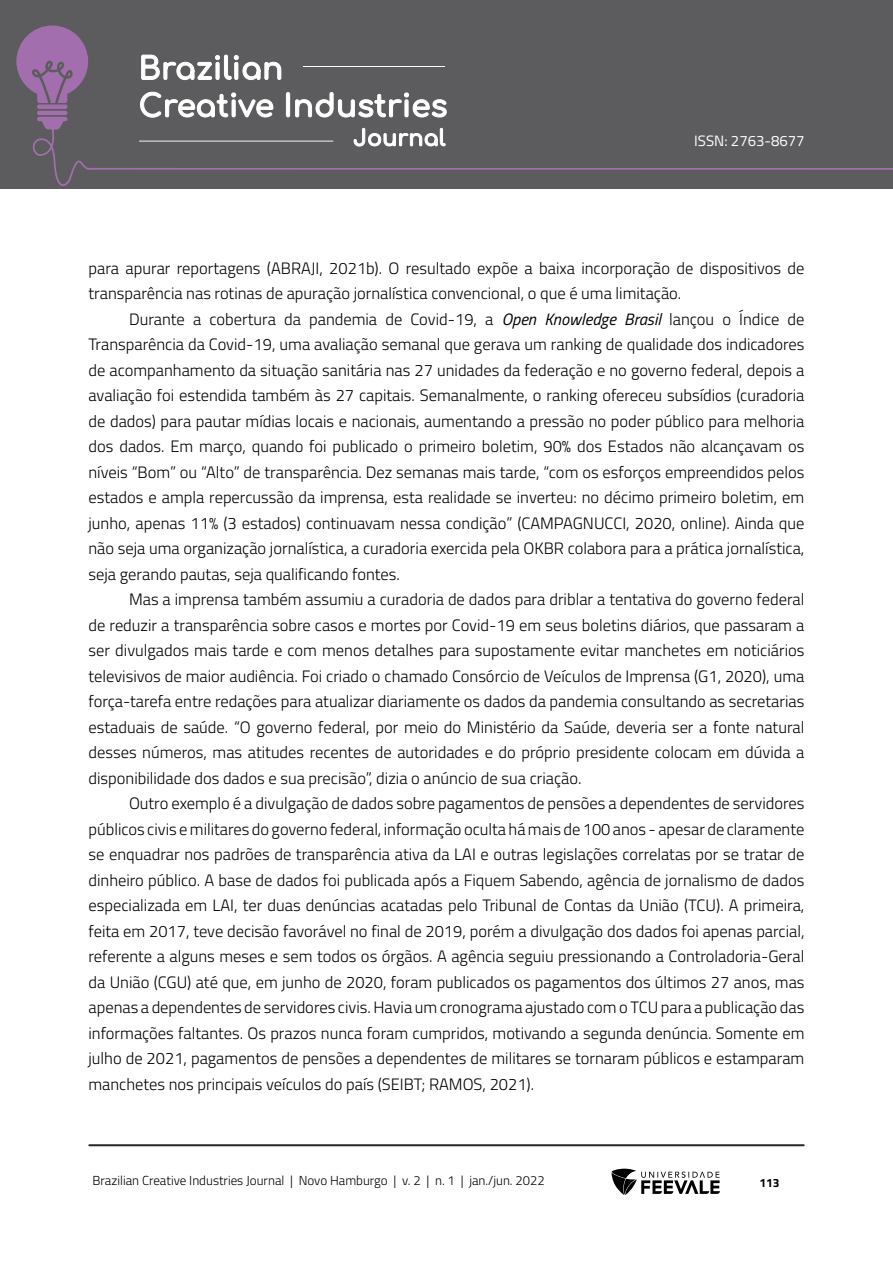
<style>
.page{position:relative;width:893px;height:1263px;background:#fff}
.page>*{position:absolute;margin:0;border:0;box-sizing:border-box;transform-origin:0 0}
.Corpo_de_texto{font:300 16.5px/25.5px "Titillium Web";color:#000;text-align:justify}
.t1{font:15px "Titillium Web";color:#fff}
.t2{font:300 13.05px "Titillium Web";color:#000}
.t3{font:700 12px "Titillium Web";color:#000}
.s1{font-weight:400;font-style:italic}
</style>
<div class="page">
<div style="left:0;top:0;width:893px;height:188px;background:#5c5c5e"></div>
<hr style="left:37px;top:111px;width:30px;height:4px;background:#a36ead;border-radius:2px">
<svg style="left:37px;top:117px;width:30px;height:11px"></svg>
<hr style="left:37px;top:105px;width:30px;height:4px;background:#a36ead;border-radius:2px">
<svg style="left:16px;top:26px;width:72px;height:77px"></svg>
<svg style="left:32px;top:128px;width:861px;height:58px"></svg>
<hr style="left:89px;top:1144px;width:715px;height:2px;background:#282828">
<svg style="left:611px;top:1169px;width:109px;height:26px"></svg>
<svg style="left:141px;top:54px;width:141px;height:26px"></svg>
<svg style="left:140px;top:91px;width:134px;height:27px"></svg>
<svg style="left:285px;top:92px;width:162px;height:26px"></svg>
<svg style="left:353px;top:127px;width:93px;height:20px"></svg>
<hr style="left:303px;top:66px;width:142px;height:1px;background:#fff">
<hr style="left:139px;top:141px;width:194px;height:1px;background:#fff">
<p class="t1" style="left:694px;top:130px;width:112px">ISSN: 2763-8677</p>
<p class="Corpo_de_texto" style="left:88px;top:254px;width:717px">para apurar reportagens (ABRAJI, 2021b). O resultado expõe a baixa incorporação de dispositivos de transparência nas rotinas de apuração jornalística convencional, o que é uma limitação.</p>
<p class="Corpo_de_texto" style="left:88px;top:305px;width:717px;text-indent:40px">Durante a cobertura da pandemia de Covid-19, a <span class="s1">Open Knowledge Brasil</span> lançou o Índice de Transparência da Covid-19, uma avaliação semanal que gerava um ranking de qualidade dos indicadores de acompanhamento da situação sanitária nas 27 unidades da federação e no governo federal, depois a avaliação foi estendida também às 27 capitais. Semanalmente, o ranking ofereceu subsídios (curadoria de dados) para pautar mídias locais e nacionais, aumentando a pressão no poder público para melhoria dos dados. Em março, quando foi publicado o primeiro boletim, 90% dos Estados não alcançavam os níveis “Bom” ou “Alto” de transparência. Dez semanas mais tarde, “com os esforços empreendidos pelos estados e ampla repercussão da imprensa, esta realidade se inverteu: no décimo primeiro boletim, em junho, apenas 11% (3 estados) continuavam nessa condição” (CAMPAGNUCCI, 2020, online). Ainda que não seja uma organização jornalística, a curadoria exercida pela OKBR colabora para a prática jornalística, seja gerando pautas, seja qualificando fontes.</p>
<p class="Corpo_de_texto" style="left:88px;top:586px;width:717px;text-indent:40px">Mas a imprensa também assumiu a curadoria de dados para driblar a tentativa do governo federal de reduzir a transparência sobre casos e mortes por Covid-19 em seus boletins diários, que passaram a ser divulgados mais tarde e com menos detalhes para supostamente evitar manchetes em noticiários televisivos de maior audiência. Foi criado o chamado Consórcio de Veículos de Imprensa (G1, 2020), uma força-tarefa entre redações para atualizar diariamente os dados da pandemia consultando as secretarias estaduais de saúde. “O governo federal, por meio do Ministério da Saúde, deveria ser a fonte natural desses números, mas atitudes recentes de autoridades e do próprio presidente colocam em dúvida a disponibilidade dos dados e sua precisão”, dizia o anúncio de sua criação.</p>
<p class="Corpo_de_texto" style="left:88px;top:790px;width:718px;text-indent:40px">Outro exemplo é a divulgação de dados sobre pagamentos de pensões a dependentes de servidores públicos civis e militares do governo federal, informação oculta há mais de 100 anos - apesar de claramente se enquadrar nos padrões de transparência ativa da LAI e outras legislações correlatas por se tratar de dinheiro público. A base de dados foi publicada após a Fiquem Sabendo, agência de jornalismo de dados especializada em LAI, ter duas denúncias acatadas pelo Tribunal de Contas da União (TCU). A primeira, feita em 2017, teve decisão favorável no final de 2019, porém a divulgação dos dados foi apenas parcial, referente a alguns meses e sem todos os órgãos. A agência seguiu pressionando a Controladoria-Geral da União (CGU) até que, em junho de 2020, foram publicados os pagamentos dos últimos 27 anos, mas apenas a dependentes de servidores civis. Havia um cronograma ajustado com o TCU para a publicação das informações faltantes. Os prazos nunca foram cumpridos, motivando a segunda denúncia. Somente em julho de 2021, pagamentos de pensões a dependentes de militares se tornaram públicos e estamparam manchetes nos principais veículos do país (SEIBT; RAMOS, 2021).</p>
<p class="t2" style="left:92px;top:1171px;width:454px">Brazilian Creative Industries Journal | Novo Hamburgo | v. 2 | n. 1 | jan./jun. 2022</p>
<p class="t3" style="left:759px;top:1174px;width:22px">113</p>
</div>
